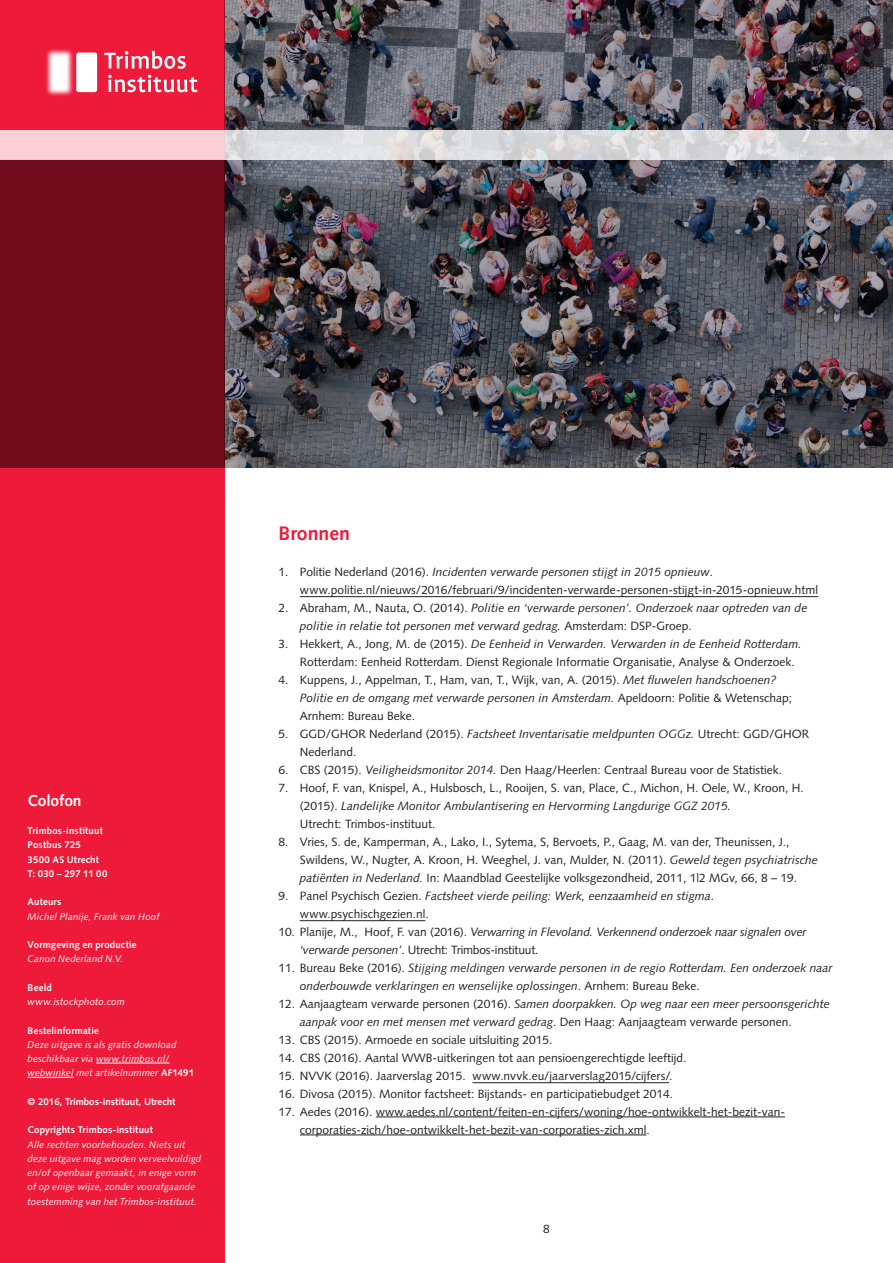
<style>
.page{position:relative;width:893px;height:1263px;background:#fff}
.page>*{position:absolute;margin:0;border:0;box-sizing:border-box;transform-origin:0 0}
.t1{font:700 19.5px "Syntax LT Std";color:#ed1a3a}
.t2{font:700 15.75px "Syntax LT Std";letter-spacing:-.005em;color:#fff}
.t3{font:12px/18px "Syntax LT Std";color:#231f20}
.t4{font:italic 12px/18px "Syntax LT Std";color:#231f20}
.t5{font:italic 9.75px/14.2px "Syntax LT Std";letter-spacing:.01em;color:#fff}
.t6{font:700 9.75px/14.2px "Syntax LT Std";letter-spacing:.015em;color:#fff}
.s1{font-weight:700;font-style:normal}
.s2{font-style:italic}
.s3{font-style:normal}
</style>
<div class="page">
<div style="left:0;top:0;width:225px;height:1263px;background:#ed1a3a"></div>
<div style="left:0;top:159px;width:225px;height:309px;background:#700b1c"></div>
<svg style="left:108px;top:51px;width:78px;height:18px"></svg>
<svg style="left:108px;top:75px;width:90px;height:17px"></svg>
<img style="left:46px;top:49px;width:62px;height:47px">
<hr style="left:96px;top:1063px;width:74px;height:1px;background:#fff">
<hr style="left:28px;top:1077px;width:46px;height:1px;background:#fff">
<img style="left:225px;top:0;width:668px;height:468px">
<svg style="left:0;top:130px;width:893px;height:29px;background:#e3d8db"></svg>
<hr style="left:300px;top:596px;width:518px;height:1px;background:#231f20">
<hr style="left:300px;top:920px;width:125px;height:1px;background:#231f20">
<hr style="left:472px;top:1082px;width:197px;height:1px;background:#231f20">
<hr style="left:376px;top:1116px;width:409px;height:1px;background:#231f20">
<hr style="left:300px;top:1134px;width:346px;height:1px;background:#231f20">
<h2 class="t2" style="left:28px;top:791px;width:56px">Colofon</h2>
<p class="t6" style="left:28px;top:824px;width:81px">Trimbos-instituut<br>Postbus 725<br>3500 AS Utrecht<br>T: 030 – 297 11 00</p>
<p class="t6" style="left:28px;top:895px;width:35px">Auteurs</p>
<p class="t5" style="left:28px;top:909px;width:133px">Michel Planije, Frank van Hoof</p>
<p class="t6" style="left:28px;top:938px;width:111px">Vormgeving en productie</p>
<p class="t5" style="left:28px;top:952px;width:97px">Canon Nederland N.V.</p>
<p class="t6" style="left:28px;top:980px;width:26px">Beeld</p>
<p class="t5" style="left:28px;top:994px;width:99px">www.istockphoto.com</p>
<p class="t6" style="left:28px;top:1023px;width:73px">Bestelinformatie</p>
<p class="t5" style="left:28px;top:1037px;width:168px">Deze uitgave is als gratis download beschikbaar via www.trimbos.nl/ webwinkel met artikelnummer <span class="s1">AF1491</span></p>
<p class="t6" style="left:28px;top:1094px;width:149px">© 2016, Trimbos-instituut, Utrecht</p>
<p class="t6" style="left:28px;top:1123px;width:127px">Copyrights Trimbos-instituut</p>
<p class="t5" style="left:28px;top:1137px;width:175px">Alle rechten voorbehouden. Niets uit deze uitgave mag worden verveelvuldigd en/of openbaar gemaakt, in enige vorm of op enige wijze, zonder voorafgaande toestemming van het Trimbos-instituut.</p>
<h1 class="t1" style="left:279px;top:522px;width:73px">Bronnen</h1>
<p class="t3" style="left:300px;top:562px;width:520px;text-indent:-21px">1. Politie Nederland (2016). <span class="s2">Incidenten verwarde personen stijgt in 2015 opnieuw</span>. www.politie.nl/nieuws/2016/februari/9/incidenten-verwarde-personen-stijgt-in-2015-opnieuw.html</p>
<p class="t4" style="left:300px;top:598px;width:509px;text-indent:-21px"><span class="s3">2. Abraham, M., Nauta, O. (2014).</span> Politie en ‘verwarde personen’. Onderzoek naar optreden van de politie in relatie tot personen met verward gedrag. <span class="s3">Amsterdam: DSP-Groep.</span></p>
<p class="t3" style="left:300px;top:634px;width:503px;text-indent:-21px">3. Hekkert, A., Jong, M. de (2015). <span class="s2">De Eenheid in Verwarden. Verwarden in de Eenheid Rotterdam.<br></span>Rotterdam: Eenheid Rotterdam. Dienst Regionale Informatie Organisatie, Analyse &amp; Onderzoek.</p>
<p class="t3" style="left:300px;top:670px;width:494px;text-indent:-21px">4. Kuppens, J., Appelman, T., Ham, van, T., Wijk, van, A. (2015). <span class="s2">Met fluwelen handschoenen?<br>Politie en de omgang met verwarde personen in Amsterdam.</span> Apeldoorn: Politie &amp; Wetenschap;<br>Arnhem: Bureau Beke.</p>
<p class="t3" style="left:300px;top:724px;width:511px;text-indent:-21px">5. GGD/GHOR Nederland (2015). <span class="s2">Factsheet Inventarisatie meldpunten OGGz.</span> Utrecht: GGD/GHOR<br>Nederland.</p>
<p class="t3" style="left:279px;top:760px;width:505px">6. CBS (2015). <span class="s2">Veiligheidsmonitor 2014.</span> Den Haag/Heerlen: Centraal Bureau voor de Statistiek.</p>
<p class="t3" style="left:300px;top:778px;width:505px;text-indent:-21px">7. Hoof, F. van, Knispel, A., Hulsbosch, L., Rooijen, S. van, Place, C., Michon, H. Oele, W., Kroon, H. (2015). <span class="s2">Landelijke Monitor Ambulantisering en Hervorming Langdurige GGZ 2015.<br></span>Utrecht: Trimbos-instituut.</p>
<p class="t3" style="left:300px;top:832px;width:519px;text-indent:-21px">8. Vries, S. de, Kamperman, A., Lako, I., Sytema, S, Bervoets, P., Gaag, M. van der, Theunissen, J.,<br>Swildens, W., Nugter, A. Kroon, H. Weeghel, J. van, Mulder, N. (2011). <span class="s2">Geweld tegen psychiatrische patiënten in Nederland.</span> In: Maandblad Geestelijke volksgezondheid, 2011, 1|2 MGv, 66, 8 – 19.</p>
<p class="t3" style="left:300px;top:886px;width:416px;text-indent:-21px">9. Panel Psychisch Gezien. <span class="s2">Factsheet vierde peiling: Werk, eenzaamheid en stigma</span>. www.psychischgezien.nl.</p>
<p class="t4" style="left:300px;top:922px;width:508px;text-indent:-21px"><span class="s3">10. Planije, M., Hoof, F. van (2016).</span> Verwarring in Flevoland. Verkennend onderzoek naar signalen over ‘verwarde personen’<span class="s3">. Utrecht: Trimbos-instituut.</span></p>
<p class="t4" style="left:300px;top:958px;width:534px;text-indent:-21px"><span class="s3">11. Bureau Beke (2016).</span> Stijging meldingen verwarde personen in de regio Rotterdam. Een onderzoek naar onderbouwde verklaringen en wenselijke oplossingen<span class="s3">. Arnhem: Bureau Beke.</span></p>
<p class="t4" style="left:300px;top:994px;width:532px;text-indent:-21px"><span class="s3">12. Aanjaagteam verwarde personen (2016).</span> Samen doorpakken. Op weg naar een meer persoonsgerichte aanpak voor en met mensen met verward gedrag<span class="s3">. Den Haag: Aanjaagteam verwarde personen.</span></p>
<p class="t3" style="left:278px;top:1030px;width:276px">13. CBS (2015). Armoede en sociale uitsluiting 2015.</p>
<p class="t3" style="left:278px;top:1048px;width:409px">14. CBS (2016). Aantal WWB-uitkeringen tot aan pensioengerechtigde leeftijd.</p>
<p class="t3" style="left:278px;top:1066px;width:396px">15. NVVK (2016). Jaarverslag 2015. www.nvvk.eu/jaarverslag2015/cijfers/.</p>
<p class="t3" style="left:279px;top:1084px;width:396px">16. Divosa (2015). Monitor factsheet: Bijstands- en participatiebudget 2014.</p>
<p class="t3" style="left:300px;top:1102px;width:487px;text-indent:-21px">17. Aedes (2016). www.aedes.nl/content/feiten-en-cijfers/woning/hoe-ontwikkelt-het-bezit-van&shy;corporaties-zich/hoe-ontwikkelt-het-bezit-van-corporaties-zich.xml.</p>
<p class="t3" style="left:543px;top:1220px;width:8px">8</p>
</div>
